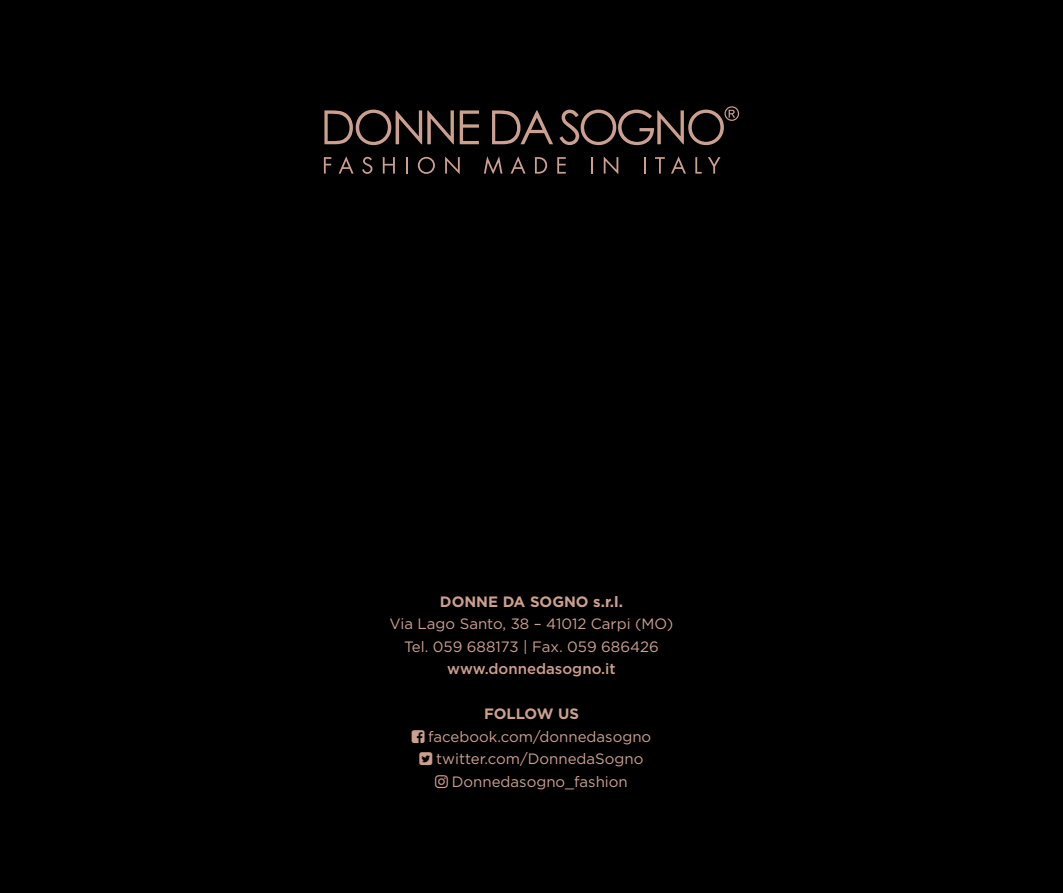
<style>
.page{position:relative;width:1063px;height:893px;background:#000}
.page>*{position:absolute;margin:0;border:0;box-sizing:border-box;transform-origin:0 0}
.t1{font:15px/22.5px "Gotham";color:#cca08f;text-align:center}
.t2{font:700 15px "Gotham";color:#cca08f}
.t3{font:500 15px "Gotham";color:#cca08f}
</style>
<div class="page">
<svg style="left:492px;top:110px;width:61px;height:34px"></svg>
<svg style="left:324px;top:110px;width:130px;height:35px"></svg>
<svg style="left:460px;top:110px;width:19px;height:34px"></svg>
<svg style="left:559px;top:106px;width:180px;height:39px"></svg>
<svg style="left:324px;top:157px;width:7px;height:17px"></svg>
<svg style="left:339px;top:156px;width:15px;height:18px"></svg>
<svg style="left:362px;top:157px;width:10px;height:17px"></svg>
<svg style="left:383px;top:157px;width:12px;height:17px"></svg>
<svg style="left:406px;top:157px;width:2px;height:17px"></svg>
<svg style="left:418px;top:157px;width:17px;height:17px"></svg>
<svg style="left:445px;top:156px;width:15px;height:18px"></svg>
<svg style="left:484px;top:156px;width:18px;height:18px"></svg>
<svg style="left:511px;top:156px;width:15px;height:18px"></svg>
<svg style="left:535px;top:157px;width:12px;height:17px"></svg>
<svg style="left:557px;top:157px;width:9px;height:17px"></svg>
<svg style="left:591px;top:157px;width:2px;height:17px"></svg>
<svg style="left:604px;top:157px;width:14px;height:17px"></svg>
<svg style="left:644px;top:157px;width:2px;height:17px"></svg>
<svg style="left:655px;top:157px;width:10px;height:17px"></svg>
<svg style="left:671px;top:156px;width:15px;height:18px"></svg>
<svg style="left:695px;top:157px;width:7px;height:17px"></svg>
<svg style="left:708px;top:157px;width:12px;height:17px"></svg>
<p class="t2" style="left:440px;top:591px;width:185px">DONNE DA SOGNO s.r.l.</p>
<p class="t1" style="left:390px;top:612px;width:285px">Via Lago Santo, 38 – 41012 Carpi (MO)<br>Tel. 059 688173 | Fax. 059 686426</p>
<p class="t3" style="left:447px;top:659px;width:170px">www.donnedasogno.it</p>
<p class="t2" style="left:484px;top:704px;width:96px">FOLLOW US</p>
<p class="t1" style="left:428px;top:725px;width:225px">facebook.com/donnedasogno twitter.com/DonnedaSogno<br>Donnedasogno_fashion</p>
</div>
